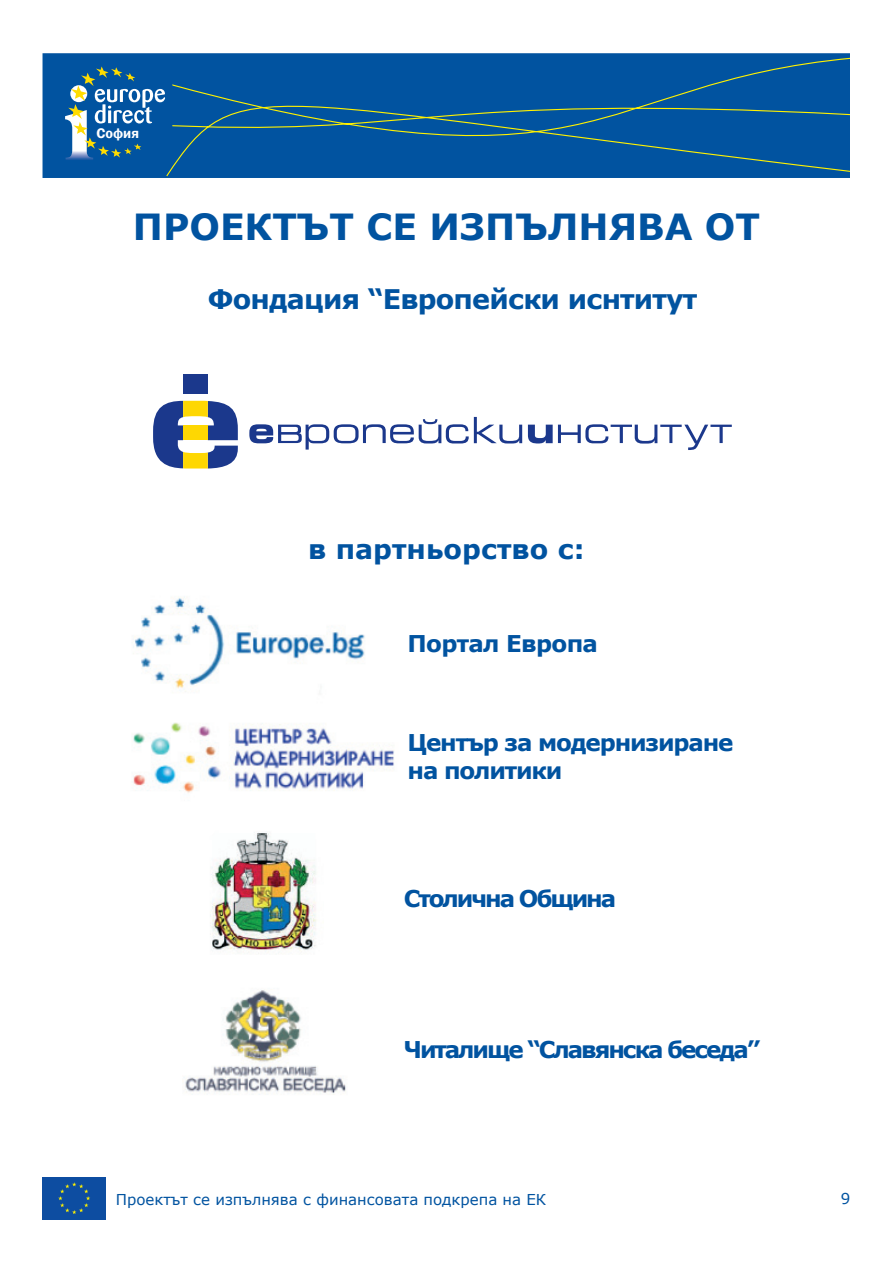
<style>
.page{position:relative;width:893px;height:1263px;background:#fff}
.page>*{position:absolute;margin:0;border:0;box-sizing:border-box;transform-origin:0 0}
.t1{font:700 36px "Verdana";color:#0153a0}
.t2{font:700 27px "Verdana";letter-spacing:-.03em;color:#0153a0}
.t3{font:700 27px "Verdana";color:#0153a0}
.t4{font:700 23.1px "Verdana";letter-spacing:-.09em;color:#0153a0}
.t5{font:700 23.1px/27.8px "Verdana";letter-spacing:-.05em;color:#0153a0}
.t6{font:700 23.1px "Verdana";letter-spacing:-.03em;color:#0153a0}
.t7{font:15px "Verdana";color:#0153a0}
.t8{font:600 14.25px "Franklin Gothic";color:#fff}
</style>
<div class="page">
<div style="left:43px;top:53px;width:807px;height:125px;background:#0153a0;border:2px solid #0153a0"></div>
<svg style="left:128px;top:57px;width:722px;height:121px"></svg>
<div style="left:57px;top:59px;width:115px;height:110px;background:#0153a0;border-radius:10px"></div>
<svg style="left:65px;top:66px;width:100px;height:94px"></svg>
<div style="left:43px;top:1177px;width:63px;height:42px;background:#0d4da1"></div>
<svg style="left:58px;top:1182px;width:32px;height:32px"></svg>
<img style="left:133px;top:596px;width:261px;height:197px">
<svg style="left:249px;top:417px;width:273px;height:33px"></svg>
<svg style="left:528px;top:424px;width:204px;height:26px"></svg>
<div style="left:183px;top:374px;width:25px;height:20px;background:#1b388c"></div>
<svg style="left:153px;top:401px;width:85px;height:67px"></svg>
<div style="left:183px;top:425px;width:25px;height:15px;background:#fed702"></div>
<img style="left:210px;top:832px;width:107px;height:122px">
<img style="left:184px;top:990px;width:162px;height:105px">
<p class="t8" style="left:96px;top:125px;width:44px">София</p>
<h1 class="t1" style="left:133px;top:202px;width:629px">ПРОЕКТЪТ СЕ ИЗПЪЛНЯВА ОТ</h1>
<h2 class="t2" style="left:208px;top:280px;width:491px">Фондация “Европейски иснтитут</h2>
<h2 class="t3" style="left:308px;top:530px;width:278px">в партньорство с:</h2>
<h3 class="t6" style="left:408px;top:627px;width:192px">Портал Европа</h3>
<h3 class="t5" style="left:408px;top:729px;width:327px">Център за модернизиране на политики</h3>
<h3 class="t4" style="left:404px;top:882px;width:214px">Столична Община</h3>
<h3 class="t4" style="left:404px;top:1033px;width:358px">Читалище “Славянска беседа”</h3>
<p class="t7" style="left:116px;top:1189px;width:432px">Проектът се изпълнява с финансовата подкрепа на ЕК</p>
<p class="t7" style="left:841px;top:1189px;width:11px">9</p>
</div>
